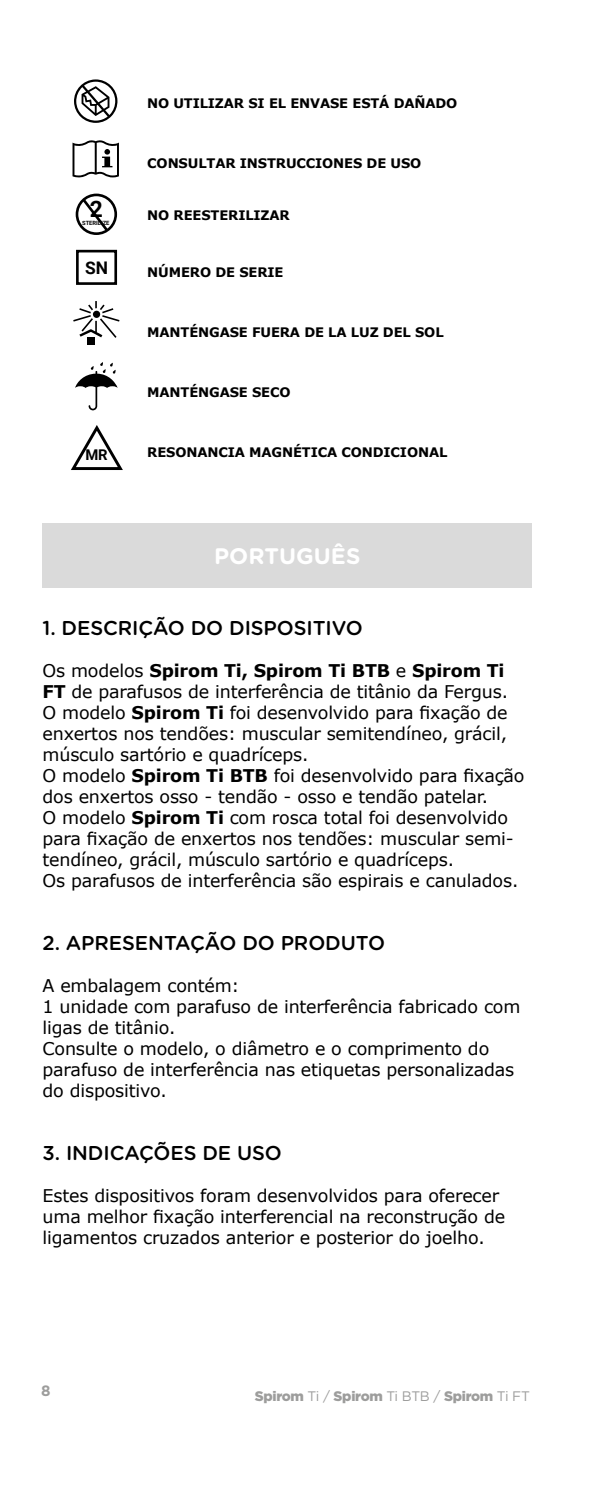
<style>
.page{position:relative;width:603px;height:1489px;background:#fff}
.page>*{position:absolute;margin:0;border:0;box-sizing:border-box;transform-origin:0 0}
.t1{font:700 22.75px "Roboto";color:#000}
.t2{font:700 22.5px "Gotham Rounded";color:#fff}
.t3{font:500 20px "Gotham Rounded";letter-spacing:-.005em;color:#000}
.t4{font:17.5px/21px "Verdana";letter-spacing:-.01em;color:#000}
.t5{font:700 17.5px "Roboto";color:#000}
.t6{font:700 15px "Gotham Rounded";color:#9d9d9c}
.t7{font:700 14.75px "Roboto";color:#000}
.t8{font:900 13.75px "Gotham";letter-spacing:-.02em;color:#9d9d9c}
.t9{font:700 13px "Verdana";letter-spacing:-.01em;color:#000}
.t10{font:700 5.75px "Roboto";color:#000}
.s1{font-weight:700}
.s2{font-weight:400}
.s3{font-family:"Gotham Rounded";font-weight:400}
</style>
<div class="page">
<div style="left:43px;top:523px;width:488px;height:64px;background:#dadada"></div>
<div style="left:76px;top:250px;width:41px;height:35px;border:3px solid #000"></div>
<div style="left:76px;top:193px;width:41px;height:42px;border:3px solid #000;border-radius:50%"></div>
<svg style="left:80px;top:196px;width:31px;height:38px"></svg>
<svg style="left:73px;top:301px;width:46px;height:37px"></svg>
<div style="left:87px;top:336px;width:8px;height:8px;background:#000"></div>
<svg style="left:72px;top:140px;width:47px;height:38px"></svg>
<svg style="left:75px;top:362px;width:43px;height:48px"></svg>
<svg style="left:74px;top:79px;width:44px;height:44px"></svg>
<svg style="left:71px;top:425px;width:52px;height:45px"></svg>
<p class="t9" style="left:147px;top:94px;width:311px">NO UTILIZAR SI EL ENVASE ESTÁ DAÑADO</p>
<h1 class="t1" style="left:90px;top:193px;width:15px">2</h1>
<p class="t10" style="left:82px;top:218px;width:29px">STERILIZE</p>
<p class="t5" style="left:85px;top:255px;width:24px">SN</p>
<p class="t7" style="left:85px;top:444px;width:24px">MR</p>
<p class="t9" style="left:147px;top:154px;width:275px">CONSULTAR INSTRUCCIONES DE USO</p>
<p class="t9" style="left:147px;top:206px;width:144px">NO REESTERILIZAR</p>
<p class="t9" style="left:147px;top:263px;width:138px">NÚMERO DE SERIE</p>
<p class="t9" style="left:147px;top:323px;width:298px">MANTÉNGASE FUERA DE LA LUZ DEL SOL</p>
<p class="t9" style="left:147px;top:383px;width:145px">MANTÉNGASE SECO</p>
<p class="t9" style="left:147px;top:443px;width:301px">RESONANCIA MAGNÉTICA CONDICIONAL</p>
<p class="t2" style="left:214px;top:539px;width:148px">PORTUGUÊS</p>
<p class="t3" style="left:43px;top:613px;width:321px">1. DESCRIÇÃO DO DISPOSITIVO</p>
<p class="t4" style="left:43px;top:659px;width:483px">Os modelos <span class="s1">Spirom Ti, Spirom Ti BTB</span> e <span class="s1">Spirom Ti FT</span> de parafusos de interferência de titânio da Fergus.<br>O modelo <span class="s1">Spirom Ti</span> foi desenvolvido para fixação de enxertos nos tendões: muscular semitendíneo, grácil, músculo sartório e quadríceps.<br>O modelo <span class="s1">Spirom Ti BTB</span> foi desenvolvido para fixação dos enxertos osso - tendão - osso e tendão patelar.<br>O modelo <span class="s1">Spirom Ti</span> com rosca total foi desenvolvido para fixação de enxertos nos tendões: muscular semi&shy;tendíneo, grácil, músculo sartório e quadríceps.<br>Os parafusos de interferência são espirais e canulados.</p>
<p class="t3" style="left:43px;top:928px;width:344px">2. APRESENTAÇÃO DO PRODUTO</p>
<p class="t4" style="left:43px;top:974px;width:479px">A embalagem contém:<br>1 unidade com parafuso de interferência fabricado com ligas de titânio.<br>Consulte o modelo, o diâmetro e o comprimento do parafuso de interferência nas etiquetas personalizadas do dispositivo.</p>
<p class="t3" style="left:43px;top:1138px;width:241px">3. INDICAÇÕES DE USO</p>
<p class="t4" style="left:43px;top:1184px;width:464px">Estes dispositivos foram desenvolvidos para oferecer uma melhor fixação interferencial na reconstrução de ligamentos cruzados anterior e posterior do joelho.</p>
<p class="t6" style="left:41px;top:1379px;width:11px">8</p>
<p class="t8" style="left:254px;top:1386px;width:276px">Spirom <span class="s2">Ti</span> <span class="s3">/</span> Spirom <span class="s2">Ti BTB /</span> Spirom <span class="s2">Ti FT</span></p>
</div>
